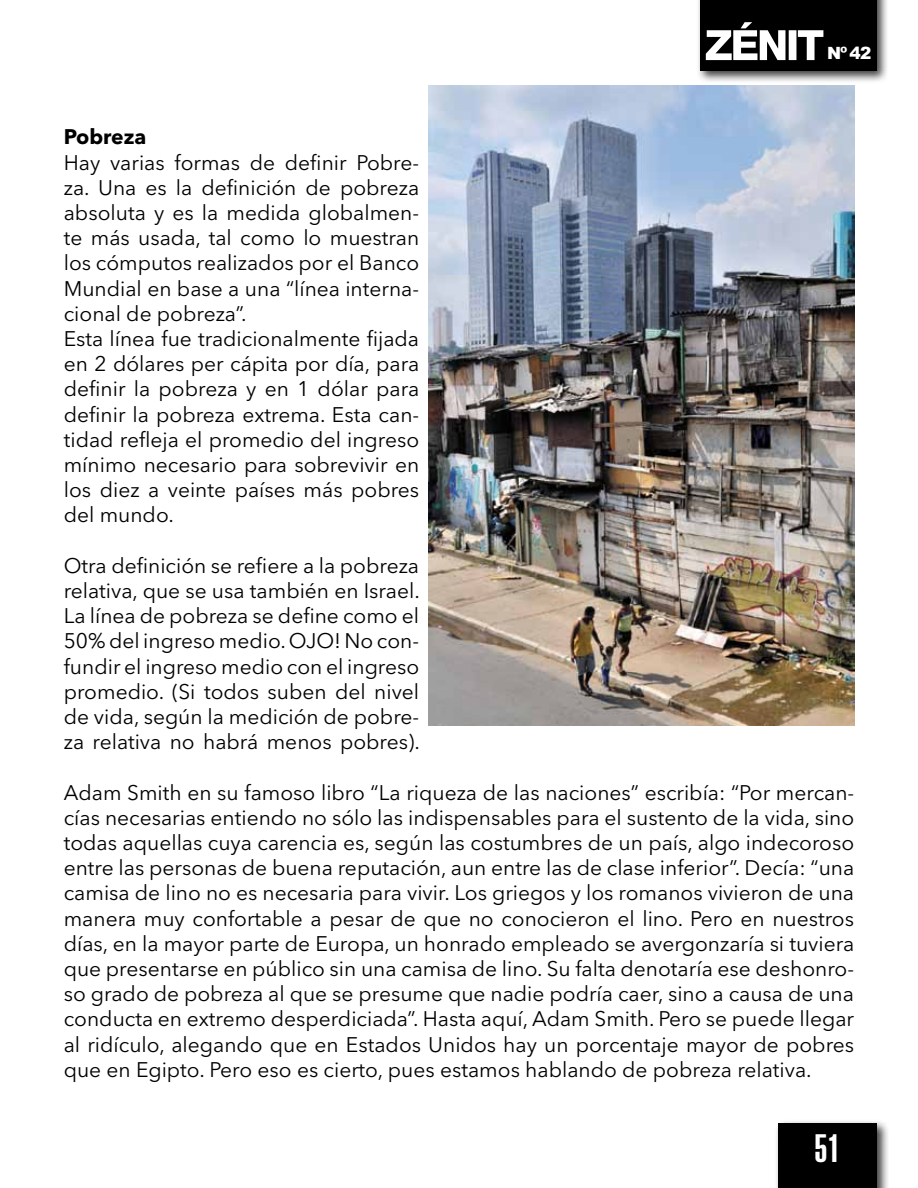
<style>
.page{position:relative;width:918px;height:1188px;background:#fff}
.page>*{position:absolute;margin:0;border:0;box-sizing:border-box;transform-origin:0 0}
.t1{font:900 extra-condensed 39px "Helvetica";color:#fff}
.t2{font:21px/25.2px "Avenir Next LT Pro";color:#000;text-align:justify}
.t3{font:700 21px "Avenir Next LT Pro";color:#000}
.t4{font:900 16.8px "Arial";color:#fff}
</style>
<div class="page">
<div style="left:696px;top:0;width:194px;height:84px;background:#000;opacity:.75"></div>
<div style="left:700px;top:0;width:177px;height:71px;background:#000"></div>
<svg style="left:706px;top:22px;width:117px;height:38px"></svg>
<div style="left:774px;top:1119px;width:115px;height:69px;background:#000;opacity:.75"></div>
<div style="left:778px;top:1123px;width:99px;height:65px;background:#000"></div>
<img style="left:429px;top:85px;width:425px;height:641px">
<p class="t4" style="left:827px;top:41px;width:46px">Nº42</p>
<p class="t3" style="left:64px;top:124px;width:84px">Pobreza</p>
<p class="t2" style="left:64px;top:150px;width:357px;text-align:left">Hay varias formas de definir Pobre&shy;za. Una es la definición de pobreza absoluta y es la medida globalmen&shy;te más usada, tal como lo muestran los cómputos realizados por el Banco Mundial en base a una “línea interna&shy;cional de pobreza”.<br>Esta línea fue tradicionalmente fijada en 2 dólares per cápita por día, para definir la pobreza y en 1 dólar para definir la pobreza extrema. Esta can&shy;tidad refleja el promedio del ingreso mínimo necesario para sobrevivir en los diez a veinte países más pobres del mundo.</p>
<p class="t2" style="left:64px;top:553px;width:358px">Otra definición se refiere a la pobreza relativa, que se usa también en Israel.<br>La línea de pobreza se define como el 50% del ingreso medio. OJO! No con&shy;fundir el ingreso medio con el ingreso promedio. (Si todos suben del nivel de vida, según la medición de pobre&shy;za relativa no habrá menos pobres).</p>
<p class="t2" style="left:64px;top:780px;width:792px">Adam Smith en su famoso libro “La riqueza de las naciones” escribía: “Por mercan&shy;cías necesarias entiendo no sólo las indispensables para el sustento de la vida, sino todas aquellas cuya carencia es, según las costumbres de un país, algo indecoroso entre las personas de buena reputación, aun entre las de clase inferior”. Decía: “una camisa de lino no es necesaria para vivir. Los griegos y los romanos vivieron de una manera muy confortable a pesar de que no conocieron el lino. Pero en nuestros días, en la mayor parte de Europa, un honrado empleado se avergonzaría si tuviera que presentarse en público sin una camisa de lino. Su falta denotaría ese deshonro&shy;so grado de pobreza al que se presume que nadie podría caer, sino a causa de una conducta en extremo desperdiciada”. Hasta aquí, Adam Smith. Pero se puede llegar al ridículo, alegando que en Estados Unidos hay un porcentaje mayor de pobres que en Egipto. Pero eso es cierto, pues estamos hablando de pobreza relativa.</p>
<h1 class="t1" style="left:814px;top:1126px;width:27px">51</h1>
</div>
